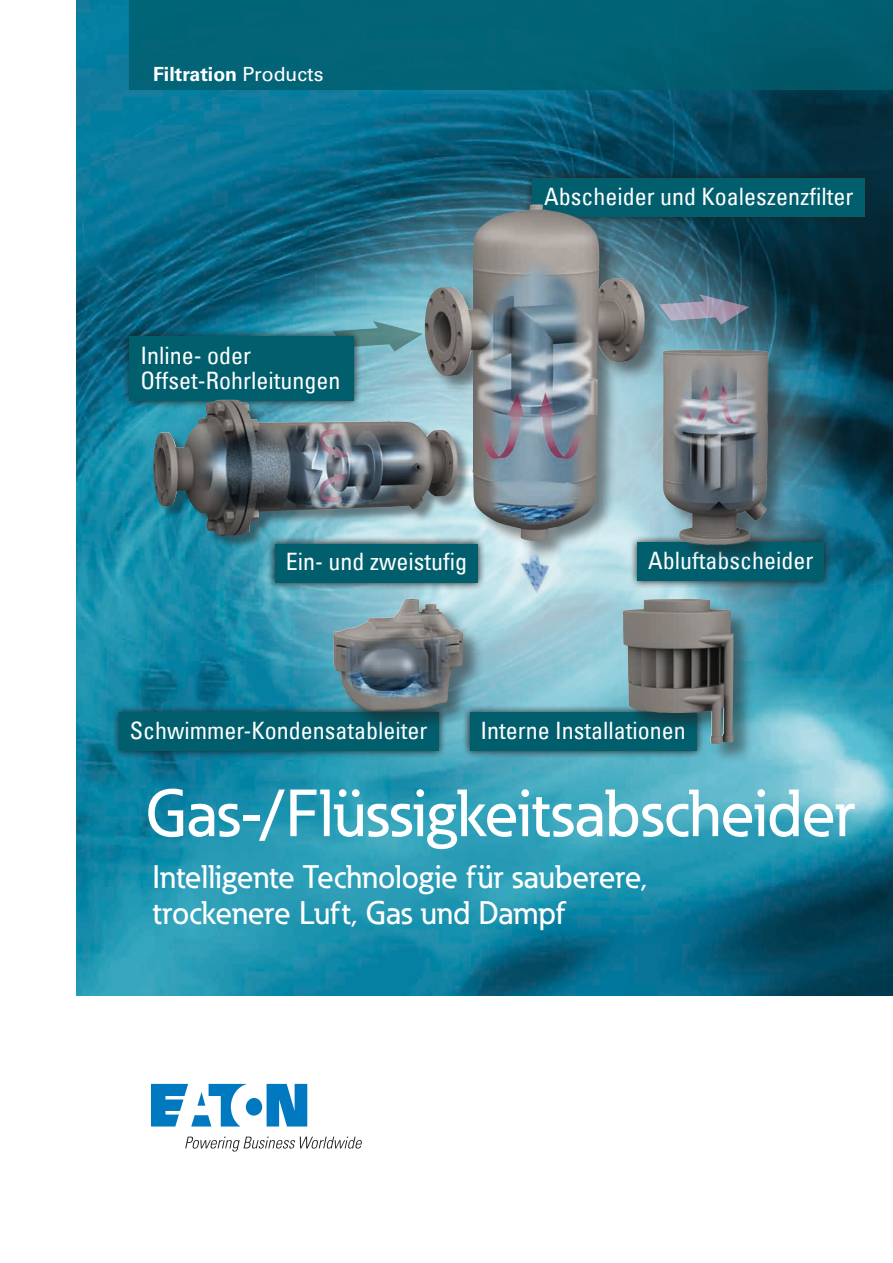
<style>
.page{position:relative;width:893px;height:1263px;background:#fff}
.page>*{position:absolute;margin:0;border:0;box-sizing:border-box;transform-origin:0 0}
.t1{font:500 65.85px "Eaton";letter-spacing:-.005em;color:#fff}
.t2{font:500 32.25px/35.4px "Eaton";letter-spacing:-.005em;color:#fff}
.t3{font:condensed 24px/25.5px "Univers LT";color:#fff}
.t4{font:700 19.5px "Univers LT Std";color:#fff}
.s1{font-weight:400}
</style>
<div class="page">
<img style="left:77px;top:0;width:816px;height:996px">
<svg style="left:202px;top:164px;width:646px;height:647px;background:#4a93a8"></svg>
<svg style="left:525px;top:170px;width:347px;height:55px;background:#0c3747"></svg>
<div style="left:533px;top:178px;width:332px;height:39px;background:#015e6d"></div>
<div style="left:425px;top:204px;width:240px;height:357px;background:#231f20;opacity:.5"></div>
<img style="left:425px;top:204px;width:220px;height:337px">
<svg style="left:333px;top:321px;width:90px;height:30px;background:#70a8af"></svg>
<svg style="left:659px;top:294px;width:90px;height:31px;background:#7c8ca0"></svg>
<img style="left:498px;top:547px;width:79px;height:64px">
<svg style="left:122px;top:329px;width:240px;height:80px;background:#287487"></svg>
<div style="left:130px;top:337px;width:224px;height:64px;background:#015e6d"></div>
<svg style="left:267px;top:536px;width:219px;height:54px;background:#73a4af"></svg>
<div style="left:275px;top:544px;width:203px;height:38px;background:#015e6d"></div>
<svg style="left:111px;top:704px;width:335px;height:55px;background:#1b768f"></svg>
<div style="left:119px;top:712px;width:319px;height:39px;background:#015e6d"></div>
<svg style="left:462px;top:704px;width:161px;height:55px;background:#5c9cab"></svg>
<div style="left:470px;top:712px;width:227px;height:39px;background:#015e6d"></div>
<svg style="left:630px;top:534px;width:202px;height:55px;background:#5c8c9a"></svg>
<div style="left:637px;top:542px;width:187px;height:39px;background:#015e6d"></div>
<div style="left:664px;top:349px;width:125px;height:216px;background:#231f20;opacity:.5"></div>
<img style="left:652px;top:347px;width:125px;height:199px">
<div style="left:623px;top:599px;width:131px;height:166px;background:#231f20;opacity:.5"></div>
<img style="left:623px;top:599px;width:111px;height:146px">
<div style="left:333px;top:598px;width:151px;height:134px;background:#231f20;opacity:.5"></div>
<img style="left:333px;top:598px;width:130px;height:113px">
<div style="left:155px;top:401px;width:316px;height:148px;background:#231f20;opacity:.48"></div>
<img style="left:153px;top:400px;width:305px;height:136px">
<svg style="left:129px;top:0;width:764px;height:90px;background:#026173"></svg>
<svg style="left:151px;top:1084px;width:156px;height:42px"></svg>
<svg style="left:185px;top:1136px;width:177px;height:15px"></svg>
<p class="t4" style="left:153px;top:62px;width:172px">Filtration <span class="s1">Products</span></p>
<p class="t3" style="left:140px;top:342px;width:201px">Inline- oder<br>Offset-Rohrleitungen</p>
<p class="t3" style="left:286px;top:549px;width:183px">Ein- und zweistufig</p>
<p class="t3" style="left:544px;top:183px;width:311px">Abscheider und Koaleszenzfilter</p>
<p class="t3" style="left:648px;top:547px;width:167px">Abluftabscheider</p>
<p class="t3" style="left:130px;top:717px;width:299px">Schwimmer-Kondensatableiter</p>
<p class="t3" style="left:480px;top:717px;width:207px">Interne Installationen</p>
<h1 class="t1" style="left:146px;top:773px;width:710px">Gas-/Flüssigkeitsabscheider</h1>
<h2 class="t2" style="left:152px;top:859px;width:496px">Intelligente Technologie für sauberere, trockenere Luft, Gas und Dampf</h2>
</div>
